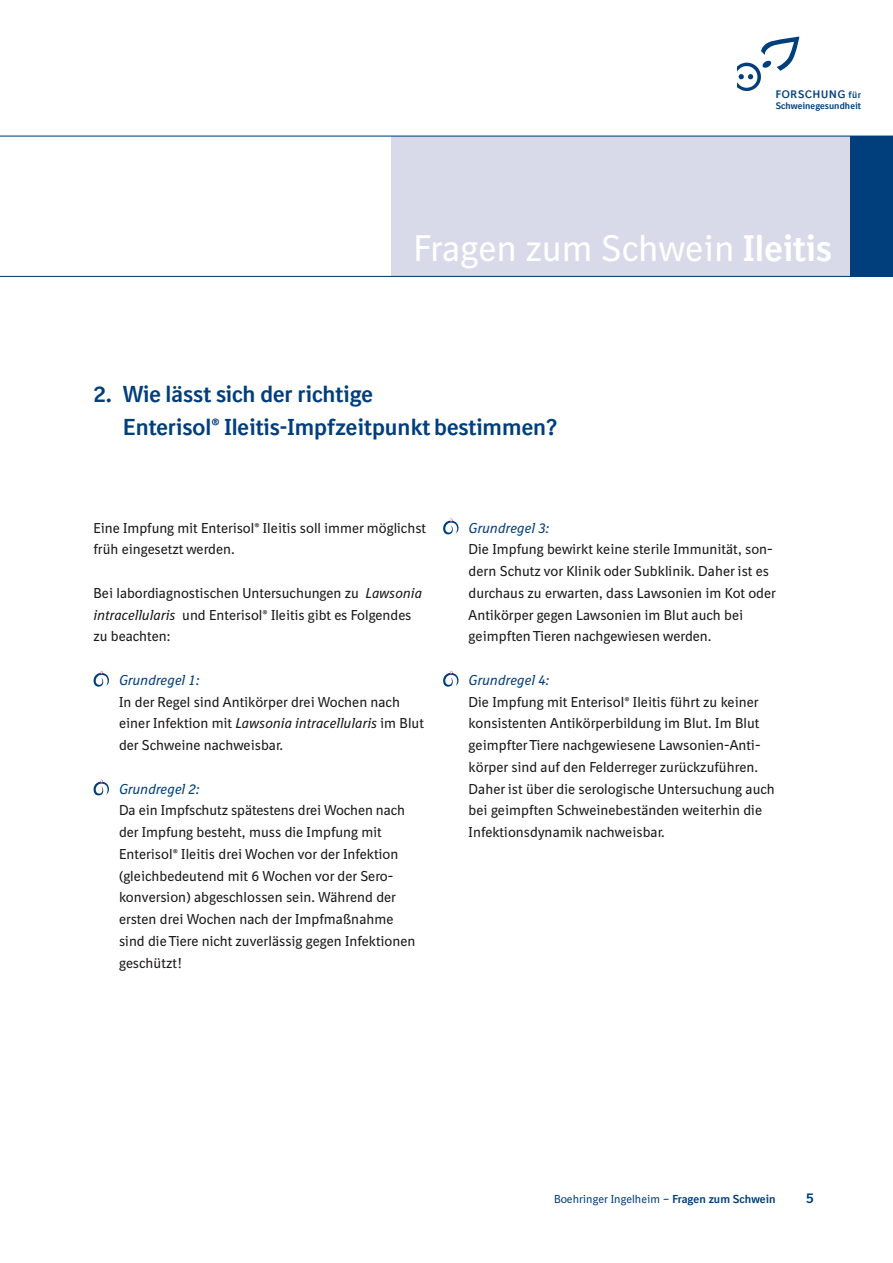
<style>
.page{position:relative;width:893px;height:1263px;background:#fff}
.page>*{position:absolute;margin:0;border:0;box-sizing:border-box;transform-origin:0 0}
.t1{font:36px "BI Sans";color:#fff}
.head{font:700 22.5px "BI Sans";color:#003e7c}
.dia_Grundregel{font:13.95px/21.8px "BI Sans";color:#191717}
.dia_Copy{font:13.95px/21.8px "BI Sans";color:#191717}
.dia_Copy-2{font:italic 13.95px "BI Sans";color:#003e7c}
.dia_Grundregel-2{font:italic 13.95px "BI Sans";color:#003e7c}
.t2{font:700 13.95px "BI Sans";color:#003e7c}
.t3{font:11.25px "BI Sans";letter-spacing:.005em;color:#003e7c}
.t4{font:700 10.65px "BI Sans";letter-spacing:.085em;color:#003e7c}
.t5{font:700 9.15px "BI Sans";letter-spacing:.005em;color:#003e7c}
.s1{font-size:9.15px}
.s2{font-weight:700}
.s3{font-style:italic}
.s4{font-family:"BI Sans Regular Caps"}
</style>
<div class="page">
<div style="left:391px;top:136px;width:502px;height:140px;background:#d8dae9"></div>
<div style="left:850px;top:136px;width:43px;height:140px;background:#003e7c"></div>
<svg style="left:94px;top:671px;width:15px;height:16px"></svg>
<svg style="left:94px;top:780px;width:15px;height:15px"></svg>
<svg style="left:443px;top:519px;width:15px;height:15px"></svg>
<svg style="left:443px;top:671px;width:15px;height:16px"></svg>
<hr style="left:0;top:136px;width:893px;height:1px;background:#003e7c">
<hr style="left:0;top:276px;width:893px;height:1px;background:#003e7c">
<svg style="left:737px;top:37px;width:62px;height:54px"></svg>
<p class="t4" style="left:776px;top:88px;width:87px">FORSCHUNG <span class="s1">für</span></p>
<p class="t5" style="left:776px;top:100px;width:87px">Schweinegesundheit</p>
<p class="t1" style="left:414px;top:228px;width:420px">Fragen zum Schwein <span class="s2">Ileitis</span></p>
<p class="head" style="left:94px;top:381px;width:281px">2. Wie lässt sich der richtige</p>
<p class="head" style="left:123px;top:414px;width:435px">Enterisol® Ileitis-Impfzeitpunkt bestimmen?</p>
<p class="dia_Copy" style="left:94px;top:517px;width:334px">Eine Impfung mit Enterisol® Ileitis soll immer möglichst früh eingesetzt werden.</p>
<p class="dia_Copy" style="left:94px;top:582px;width:330px">Bei labordiagnostischen Untersuchungen zu <span class="s3">Lawsonia intracellularis</span> und Enterisol® Ileitis gibt es Folgendes zu beachten:</p>
<p class="dia_Copy-2" style="left:119px;top:672px;width:82px">Grundregel 1:</p>
<p class="dia_Grundregel" style="left:119px;top:691px;width:306px">In der Regel sind Antikörper drei Wochen nach einer Infektion mit <span class="s3">Lawsonia intracellularis</span> im Blut der Schweine nachweisbar.</p>
<p class="dia_Copy-2" style="left:119px;top:781px;width:82px">Grundregel 2:</p>
<p class="dia_Grundregel" style="left:119px;top:799px;width:287px">Da ein Impfschutz spätestens drei Wochen nach der Impfung besteht, muss die Impfung mit<br>Enterisol® Ileitis drei Wochen vor der Infektion</p>
<p class="dia_Grundregel" style="left:119px;top:865px;width:298px">(gleichbedeutend mit <span class="s4">6</span> Wochen vor der Sero&shy;konversion) abgeschlossen sein. Während der ersten drei Wochen nach der Impfmaßnahme sind die Tiere nicht zuverlässig gegen Infektionen geschützt!</p>
<p class="dia_Grundregel-2" style="left:469px;top:520px;width:82px">Grundregel 3:</p>
<p class="dia_Grundregel" style="left:469px;top:538px;width:309px">Die Impfung bewirkt keine sterile Immunität, son&shy;dern Schutz vor Klinik oder Subklinik. Daher ist es durchaus zu erwarten, dass Lawsonien im Kot oder Antikörper gegen Lawsonien im Blut auch bei geimpften Tieren nachgewiesen werden.</p>
<p class="dia_Copy-2" style="left:469px;top:672px;width:82px">Grundregel 4:</p>
<p class="dia_Grundregel" style="left:469px;top:691px;width:308px">Die Impfung mit Enterisol® Ileitis führt zu keiner konsistenten Antikörperbildung im Blut. Im Blut geimpfter Tiere nachgewiesene Lawsonien-Anti&shy;körper sind auf den Felderreger zurückzuführen.<br>Daher ist über die serologische Untersuchung auch bei geimpften Schweinebeständen weiterhin die Infektionsdynamik nachweisbar.</p>
<p class="t3" style="left:554px;top:1192px;width:223px">Boehringer Ingelheim – <span class="s2">Fragen zum Schwein</span></p>
<p class="t2" style="left:806px;top:1189px;width:9px">5</p>
</div>
